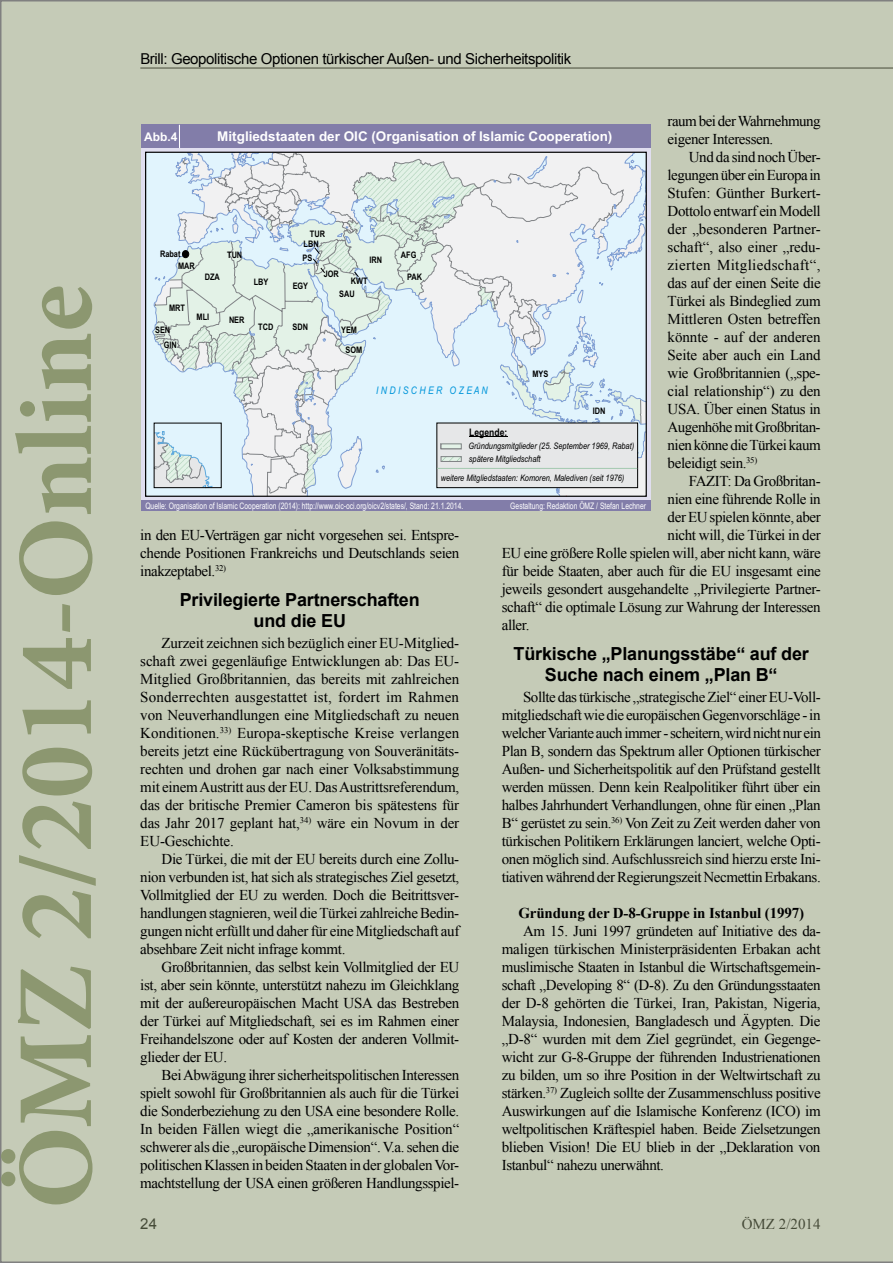
<style>
.page{position:relative;width:893px;height:1263px;background:#c5cbb7}
.page>*{position:absolute;margin:0;border:0;box-sizing:border-box;transform-origin:0 0}
.t1{font:700 108px "Minion Pro";color:#8c9770}
.t2{font:700 18px/21.6px "Arial";letter-spacing:-.01em;color:#000;text-align:center}
.t3{font:15px/18px "Times New Roman";letter-spacing:-.025em;color:#000;text-align:justify}
.t4{font:15px "Arial";letter-spacing:-.025em;color:#000}
.t5{font:700 15px "Times New Roman";letter-spacing:-.01em;color:#000}
.t6{font:700 13.5px "Arial";color:#fff}
.t7{font:700 12px "Arial";color:#fff}
.t8{font:italic 10.5px "Arial Narrow";color:#0095da}
.t9{font:700 10.5px "Arial Narrow";color:#000}
.t10{font:9px "Arial Narrow";color:#fff;scale:.92 1}
.t11{font:italic 9px/12.8px "Arial Narrow";color:#000}
.t12{font:700 9px "Arial Narrow";color:#000}
</style>
<div class="page">
<svg style="left:141px;top:148px;width:509px;height:353px;background:#acb1bc"></svg>
<div style="left:141px;top:500px;width:509px;height:11px;background:#827da9"></div>
<div style="left:141px;top:125px;width:509px;height:23px;background:#827da9"></div>
<svg style="left:153px;top:125px;width:493px;height:370px"></svg>
<h1 class="t1" style="left:-20px;top:1209px;width:926px;rotate:-90deg">ÖMZ 2/2014-Online</h1>
<p class="t4" style="left:140px;top:49px;width:432px">Brill: Geopolitische Optionen türkischer Außen- und Sicherheitspolitik</p>
<p class="t3" style="left:668px;top:112px;width:155px">raum bei der Wahrnehmung eigener Interessen.</p>
<p class="t3" style="left:668px;top:148px;width:155px;text-indent:21px">Und da sind noch Über&shy;legungen über ein Europa in Stufen: Günther Burkert-Dottolo entwarf ein Modell der „besonderen Partner&shy;schaft“, also einer „redu&shy;zierten Mitgliedschaft“, das auf der einen Seite die Türkei als Bindeglied zum Mittleren Osten betreffen könnte - auf der anderen Seite aber auch ein Land wie Großbritannien („spe&shy;cial relationship“) zu den USA. Über einen Status in Augenhöhe mit Großbritan&shy;nien könne die Türkei kaum beleidigt sein.<sup>35)</sup></p>
<p class="t3" style="left:689px;top:472px;width:133px">FAZIT: Da Großbritan-</p>
<p class="t3" style="left:668px;top:490px;width:155px">nien eine führende Rolle in</p>
<p class="t3" style="left:668px;top:508px;width:155px">der EU spielen könnte, aber</p>
<p class="t3" style="left:668px;top:526px;width:155px">nicht will, die Türkei in der</p>
<p class="t3" style="left:502px;top:544px;width:320px">EU eine größere Rolle spielen will, aber nicht kann, wäre</p>
<p class="t3" style="left:502px;top:562px;width:320px">für beide Staaten, aber auch für die EU insgesamt eine</p>
<p class="t3" style="left:502px;top:580px;width:320px">jeweils gesondert ausgehandelte „Privilegierte Partner-</p>
<p class="t3" style="left:502px;top:598px;width:320px">schaft“ die optimale Lösung zur Wahrung der Interessen</p>
<p class="t3" style="left:502px;top:616px;width:29px">aller.</p>
<p class="t2" style="left:514px;top:643px;width:297px">Türkische „Planungsstäbe“ auf der<br>Suche nach einem „Plan B“</p>
<p class="t3" style="left:502px;top:688px;width:321px;text-indent:21px">Sollte das türkische „strategische Ziel“ einer EU-Voll&shy;mitgliedschaft wie die europäischen Gegenvorschläge - in welcher Variante auch immer - scheitern, wird nicht nur ein Plan B, sondern das Spektrum aller Optionen türkischer Außen- und Sicherheitspolitik auf den Prüfstand gestellt werden müssen. Denn kein Realpolitiker führt über ein halbes Jahrhundert Verhandlungen, ohne für einen „Plan B“ gerüstet zu sein.<sup>36)</sup> Von Zeit zu Zeit werden daher von türkischen Politikern Erklärungen lanciert, welche Opti&shy;onen möglich sind. Aufschlussreich sind hierzu erste Ini&shy;tiativen während der Regierungszeit Necmettin Erbakans.</p>
<p class="t5" style="left:518px;top:903px;width:287px">Gründung der D-8-Gruppe in Istanbul (1997)</p>
<p class="t3" style="left:502px;top:922px;width:321px;text-indent:21px">Am 15. Juni 1997 gründeten auf Initiative des da&shy;maligen türkischen Ministerpräsidenten Erbakan acht muslimische Staaten in Istanbul die Wirtschaftsgemein&shy;schaft „Developing 8“ (D-8). Zu den Gründungsstaaten der D-8 gehörten die Türkei, Iran, Pakistan, Nigeria, Malaysia, Indonesien, Bangladesch und Ägypten. Die „D-8“ wurden mit dem Ziel gegründet, ein Gegenge&shy;wicht zur G-8-Gruppe der führenden Industrienationen zu bilden, um so ihre Position in der Weltwirtschaft zu stärken.<sup>37)</sup> Zugleich sollte der Zusammenschluss positive Auswirkungen auf die Islamische Konferenz (ICO) im weltpolitischen Kräftespiel haben. Beide Zielsetzungen blieben Vision! Die EU blieb in der „Deklaration von Istanbul“ nahezu unerwähnt.</p>
<p class="t7" style="left:144px;top:129px;width:35px">Abb.4</p>
<p class="t6" style="left:217px;top:129px;width:397px">Mitgliedstaaten der OIC (Organisation of Islamic Cooperation)</p>
<p class="t12" style="left:310px;top:230px;width:17px">TUR</p>
<p class="t12" style="left:304px;top:241px;width:17px">LBN</p>
<p class="t12" style="left:160px;top:251px;width:22px">Rabat</p>
<p class="t12" style="left:227px;top:251px;width:17px">TUN</p>
<p class="t12" style="left:303px;top:254px;width:11px">PS</p>
<p class="t12" style="left:401px;top:251px;width:17px">AFG</p>
<p class="t12" style="left:407px;top:274px;width:17px">PAK</p>
<p class="t12" style="left:369px;top:257px;width:14px">IRN</p>
<p class="t12" style="left:178px;top:262px;width:18px">MAR</p>
<p class="t12" style="left:169px;top:304px;width:17px">MRT</p>
<p class="t12" style="left:324px;top:270px;width:17px">JOR</p>
<p class="t12" style="left:205px;top:274px;width:17px">DZA</p>
<p class="t12" style="left:351px;top:277px;width:18px">KWT</p>
<p class="t12" style="left:254px;top:279px;width:16px">LBY</p>
<p class="t12" style="left:293px;top:282px;width:17px">EGY</p>
<p class="t12" style="left:339px;top:291px;width:17px">SAU</p>
<p class="t12" style="left:341px;top:326px;width:17px">YEM</p>
<p class="t12" style="left:197px;top:313px;width:14px">MLI</p>
<p class="t12" style="left:229px;top:317px;width:17px">NER</p>
<p class="t12" style="left:258px;top:324px;width:17px">TCD</p>
<p class="t12" style="left:155px;top:326px;width:17px">SEN</p>
<p class="t12" style="left:292px;top:324px;width:17px">SDN</p>
<p class="t12" style="left:164px;top:341px;width:15px">GIN</p>
<p class="t12" style="left:346px;top:347px;width:18px">SOM</p>
<p class="t12" style="left:532px;top:370px;width:17px">MYS</p>
<p class="t8" style="left:376px;top:386px;width:113px">I N D I S C H E R O Z EAN</p>
<p class="t9" style="left:469px;top:428px;width:40px">Legende:</p>
<p class="t11" style="left:441px;top:472px;width:185px">weitere Mitgliedstaaten: Komoren, Malediven (seit 1976)</p>
<p class="t12" style="left:593px;top:408px;width:14px">IDN</p>
<p class="t11" style="left:468px;top:441px;width:167px">Gründungsmitglieder (25. September 1969, Rabat) spätere Mitgliedschaft</p>
<p class="t10" style="left:145px;top:501px;width:347px">Quelle: Organisation of Islamic Cooperation (2014): http://www.oic-oci.org/oicv2/states/, Stand: 21.1.2014.</p>
<p class="t10" style="left:510px;top:501px;width:149px">Gestaltung: Redaktion ÖMZ / Stefan Lechner</p>
<p class="t3" style="left:140px;top:526px;width:320px">in den EU-Verträgen gar nicht vorgesehen sei. Entspre&shy;chende Positionen Frankreichs und Deutschlands seien inakzeptabel.<sup>32)</sup></p>
<p class="t2" style="left:180px;top:589px;width:242px">Privilegierte Partnerschaften und die EU</p>
<p class="t3" style="left:140px;top:634px;width:321px;text-indent:21px">Zurzeit zeichnen sich bezüglich einer EU-Mitglied&shy;schaft zwei gegenläufige Entwicklungen ab: Das EU-Mitglied Großbritannien, das bereits mit zahlreichen Sonderrechten ausgestattet ist, fordert im Rahmen von Neuverhandlungen eine Mitgliedschaft zu neuen Konditionen.<sup>33)</sup> Europa-skeptische Kreise verlangen bereits jetzt eine Rückübertragung von Souveränitäts&shy;rechten und drohen gar nach einer Volksabstimmung mit einem Austritt aus der EU. Das Austrittsreferendum, das der britische Premier Cameron bis spätestens für das Jahr 2017 geplant hat,<sup>34)</sup> wäre ein Novum in der EU-Geschichte.</p>
<p class="t3" style="left:140px;top:850px;width:320px;text-indent:21px">Die Türkei, die mit der EU bereits durch eine Zollu&shy;nion verbunden ist, hat sich als strategisches Ziel gesetzt, Vollmitglied der EU zu werden. Doch die Beitrittsver&shy;handlungen stagnieren, weil die Türkei zahlreiche Bedin&shy;gungen nicht erfüllt und daher für eine Mitgliedschaft auf absehbare Zeit nicht infrage kommt.</p>
<p class="t3" style="left:140px;top:958px;width:321px;text-indent:21px">Großbritannien, das selbst kein Vollmitglied der EU ist, aber sein könnte, unterstützt nahezu im Gleichklang mit der außereuropäischen Macht USA das Bestreben der Türkei auf Mitgliedschaft, sei es im Rahmen einer Freihandelszone oder auf Kosten der anderen Vollmit&shy;glieder der EU.</p>
<p class="t3" style="left:140px;top:1066px;width:320px;text-indent:21px">Bei Abwägung ihrer sicherheitspolitischen Interessen spielt sowohl für Großbritannien als auch für die Türkei die Sonderbeziehung zu den USA eine besondere Rolle.<br>In beiden Fällen wiegt die „amerikanische Position“ schwerer als die „europäische Dimension“. V.a. sehen die politischen Klassen in beiden Staaten in der globalen Vor&shy;machtstellung der USA einen größeren Handlungsspiel-</p>
<p class="t4" style="left:140px;top:1214px;width:18px">24</p>
<p class="t3" style="left:742px;top:1214px;width:80px">ÖMZ 2/2014</p>
</div>
